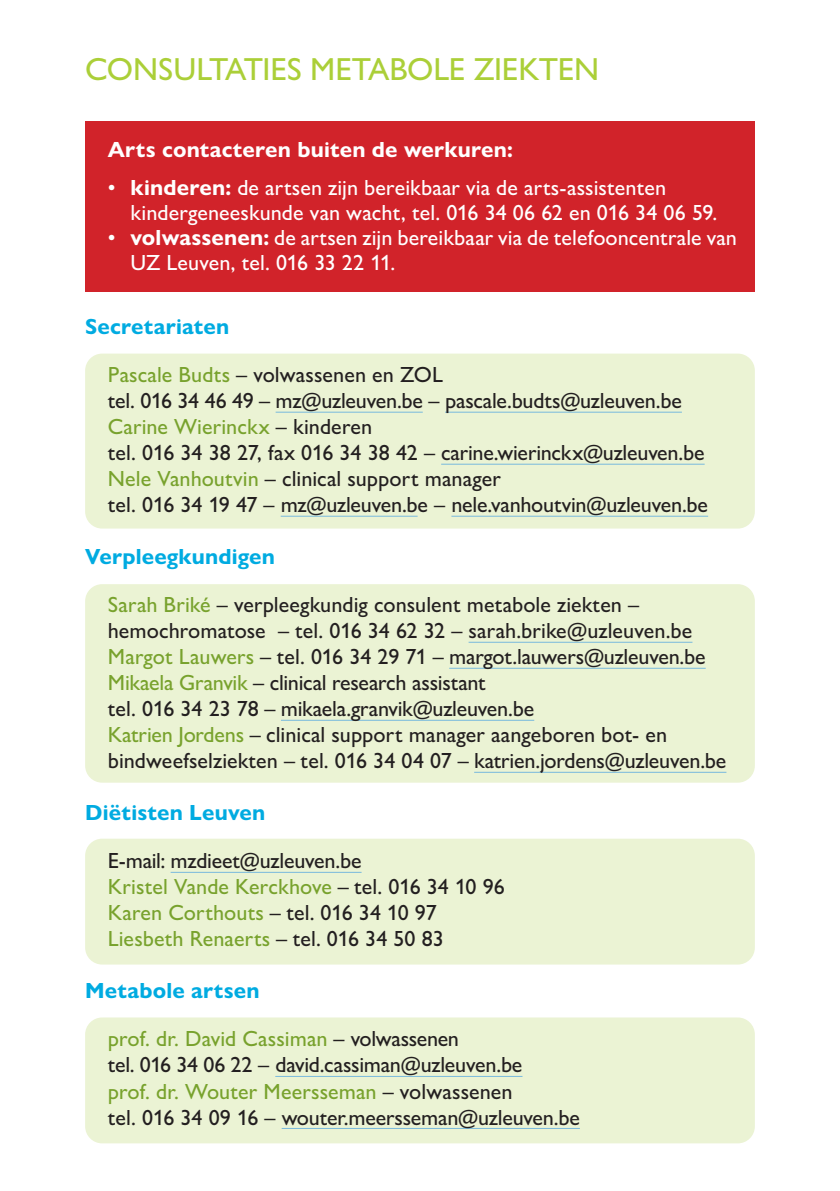
<style>
.page{position:relative;width:840px;height:1191px;background:#fff}
.page>*{position:absolute;margin:0;border:0;box-sizing:border-box;transform-origin:0 0}
.t1{font:500 32px "Gill Sans Nova";letter-spacing:-.01em;color:#abcf38}
.t2{font:500 22px/26px "Gill Sans Nova";letter-spacing:-.005em;color:#231f20}
.t3{font:500 22px/25px "Gill Sans Nova";letter-spacing:.005em;color:#fff}
.t4{font:500 22px/48px "Gill Sans Nova";color:#78a22d}
.t5{font:700 22px "Gill Sans Nova";letter-spacing:.01em;color:#fff}
.t6{font:700 22px "Gill Sans Nova";letter-spacing:.01em;color:#00abe1}
.s1{font-weight:700}
.s2{font-weight:700;color:#00abe1}
.s3{color:#78a22d}
.s4{color:#231f20}
</style>
<div class="page">
<div style="left:85px;top:1017px;width:669px;height:126px;background:#ebf3d4;border-radius:17px"></div>
<div style="left:85px;top:122px;width:669px;height:170px;background:#d1232a"></div>
<div style="left:85px;top:353px;width:669px;height:175px;background:#ebf3d4;border-radius:17px"></div>
<div style="left:85px;top:584px;width:669px;height:198px;background:#ebf3d4;border-radius:17px"></div>
<div style="left:85px;top:838px;width:669px;height:126px;background:#ebf3d4;border-radius:17px"></div>
<hr style="left:275px;top:412px;width:147px;height:1px;background:#78b9dd">
<hr style="left:445px;top:412px;width:236px;height:1px;background:#78b9dd">
<hr style="left:441px;top:464px;width:263px;height:1px;background:#78b9dd">
<hr style="left:280px;top:516px;width:137px;height:1px;background:#78b9dd">
<hr style="left:451px;top:516px;width:256px;height:1px;background:#78b9dd">
<hr style="left:468px;top:642px;width:224px;height:1px;background:#78b9dd">
<hr style="left:449px;top:668px;width:256px;height:1px;background:#78b9dd">
<hr style="left:281px;top:720px;width:253px;height:1px;background:#78b9dd">
<hr style="left:474px;top:772px;width:252px;height:1px;background:#78b9dd">
<hr style="left:170px;top:872px;width:191px;height:1px;background:#78b9dd">
<hr style="left:275px;top:1076px;width:247px;height:1px;background:#78b9dd">
<hr style="left:281px;top:1128px;width:298px;height:1px;background:#78b9dd">
<h1 class="t1" style="left:85px;top:50px;width:515px">CONSULTATIES METABOLE ZIEKTEN</h1>
<p class="t5" style="left:108px;top:136px;width:406px">Arts contacteren buiten de werkuren:</p>
<p class="t3" style="left:130px;top:175px;width:588px;text-indent:-23px">• <span class="s1">kinderen:</span> de artsen zijn bereikbaar via de arts-assistenten kindergeneeskunde van wacht, tel. 016 34 06 62 en 016 34 06 59.</p>
<p class="t3" style="left:130px;top:225px;width:607px;text-indent:-23px">• <span class="s1">volwassenen:</span> de artsen zijn bereikbaar via de telefooncentrale van<br>UZ Leuven, tel. 016 33 22 11.</p>
<p class="t2" style="left:108px;top:302px;width:336px;line-height:48px;text-indent:-23px"><span class="s2">Secretariaten<br></span><span class="s3">Pascale Budts</span> – volwassenen en ZOL</p>
<p class="t2" style="left:108px;top:387px;width:601px">tel. 016 34 46 49 – mz@uzleuven.be – pascale.budts@uzleuven.be <span class="s3">Carine Wierinckx</span> – kinderen<br>tel. 016 34 38 27, fax 016 34 38 42 – carine.wierinckx@uzleuven.be <span class="s3">Nele Vanhoutvin</span> – clinical support manager<br>tel. 016 34 19 47 – mz@uzleuven.be – nele.vanhoutvin@uzleuven.be</p>
<p class="t2" style="left:108px;top:532px;width:532px;line-height:48px;text-indent:-23px"><span class="s2">Verpleegkundigen<br></span><span class="s3">Sarah Briké</span> – verpleegkundig consulent metabole ziekten –</p>
<p class="t2" style="left:108px;top:617px;width:619px">hemochromatose – tel. 016 34 62 32 – sarah.brike@uzleuven.be <span class="s3">Margot Lauwers</span> – tel. 016 34 29 71 – margot.lauwers@uzleuven.be <span class="s3">Mikaela Granvik</span> – clinical research assistant<br>tel. 016 34 23 78 – mikaela.granvik@uzleuven.be<br><span class="s3">Katrien Jordens</span> – clinical support manager aangeboren bot- en bindweefselziekten – tel. 016 34 04 07 – katrien.jordens@uzleuven.be</p>
<p class="t6" style="left:85px;top:799px;width:182px">Diëtisten Leuven</p>
<p class="t2" style="left:108px;top:847px;width:398px">E-mail: mzdieet@uzleuven.be<br><span class="s3">Kristel Vande Kerckhove</span> – tel. 016 34 10 96<br><span class="s3">Karen Corthouts</span> – tel. 016 34 10 97<br><span class="s3">Liesbeth Renaerts</span> – tel. 016 34 50 83</p>
<p class="t4" style="left:108px;top:966px;width:352px;text-indent:-23px"><span class="s2">Metabole artsen<br></span>prof. dr. David Cassiman <span class="s4">– volwassenen</span></p>
<p class="t2" style="left:108px;top:1051px;width:473px">tel. 016 34 06 22 – david.cassiman@uzleuven.be<br><span class="s3">prof. dr. Wouter Meersseman</span> – volwassenen<br>tel. 016 34 09 16 – wouter.meersseman@uzleuven.be</p>
</div>
